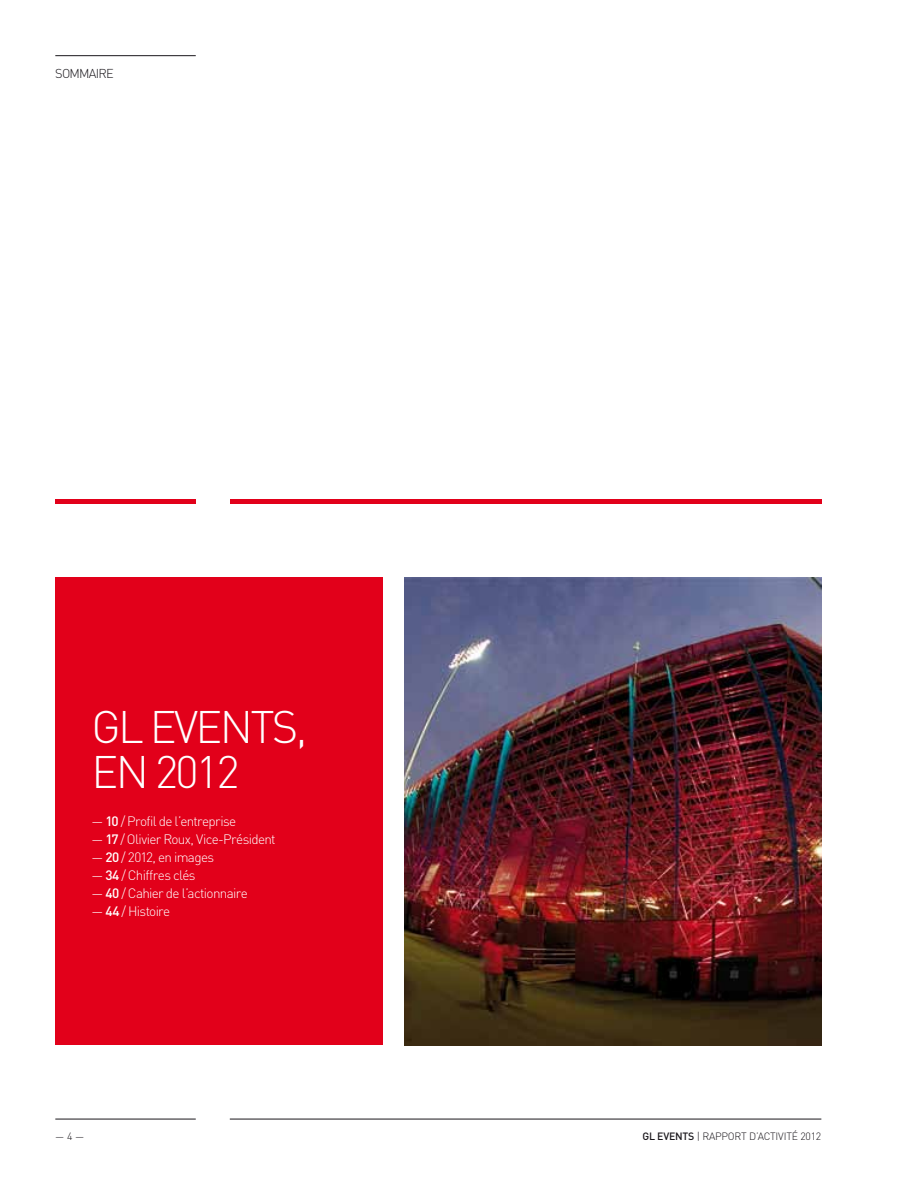
<style>
.page{position:relative;width:915px;height:1191px;background:#fff}
.page>*{position:absolute;margin:0;border:0;box-sizing:border-box;transform-origin:0 0}
.t1{font:300 45px "DIN";letter-spacing:-.06em;color:#fff}
.t2{font:300 13.5px "DIN";letter-spacing:-.05em;color:#fff}
.t3{font:300 12.75px "DIN";color:#1a171c}
.t4{font:500 10.5px "DIN";letter-spacing:-.02em;color:#1a171c}
.t5{font:300 10.5px "DIN";color:#1a171c}
.s1{font-weight:500}
.s2{font-weight:300}
</style>
<div class="page">
<hr style="left:230px;top:1118px;width:591px;height:1px;background:#1a171c">
<hr style="left:55px;top:1118px;width:141px;height:1px;background:#1a171c">
<div style="left:55px;top:577px;width:328px;height:468px;background:#e2001a"></div>
<img style="left:404px;top:577px;width:417px;height:468px">
<hr style="left:55px;top:55px;width:141px;height:1px;background:#1a171c">
<hr style="left:55px;top:500px;width:141px;height:4px;background:#e2001a">
<hr style="left:230px;top:500px;width:591px;height:4px;background:#e2001a">
<p class="t3" style="left:55px;top:66px;width:9px">sommaire</p>
<h1 class="t1" style="left:91px;top:699px;width:83px">GL events</h1>
<h1 class="t1" style="left:295px;top:699px;width:13px">,</h1>
<h1 class="t1" style="left:91px;top:744px;width:149px">en 2012</h1>
<p class="t2" style="left:91px;top:812px;width:146px">— <span class="s1">10</span> / Profil de l’entreprise</p>
<p class="t2" style="left:91px;top:830px;width:185px">— <span class="s1">17</span> / Olivier Roux, Vice-Président</p>
<p class="t2" style="left:91px;top:848px;width:124px">— <span class="s1">20</span> / 2012, en images</p>
<p class="t2" style="left:91px;top:866px;width:106px">— <span class="s1">34</span> / Chiffres clés</p>
<p class="t2" style="left:91px;top:884px;width:158px">— <span class="s1">40</span> / Cahier de l’actionnaire</p>
<p class="t2" style="left:91px;top:902px;width:80px">— <span class="s1">44</span> / Histoire</p>
<p class="t4" style="left:642px;top:1129px;width:67px">GL EVENTS <span class="s2">| rapport</span></p>
<p class="t5" style="left:749px;top:1129px;width:15px">d’activité</p>
<p class="t5" style="left:800px;top:1129px;width:22px">2012</p>
</div>
